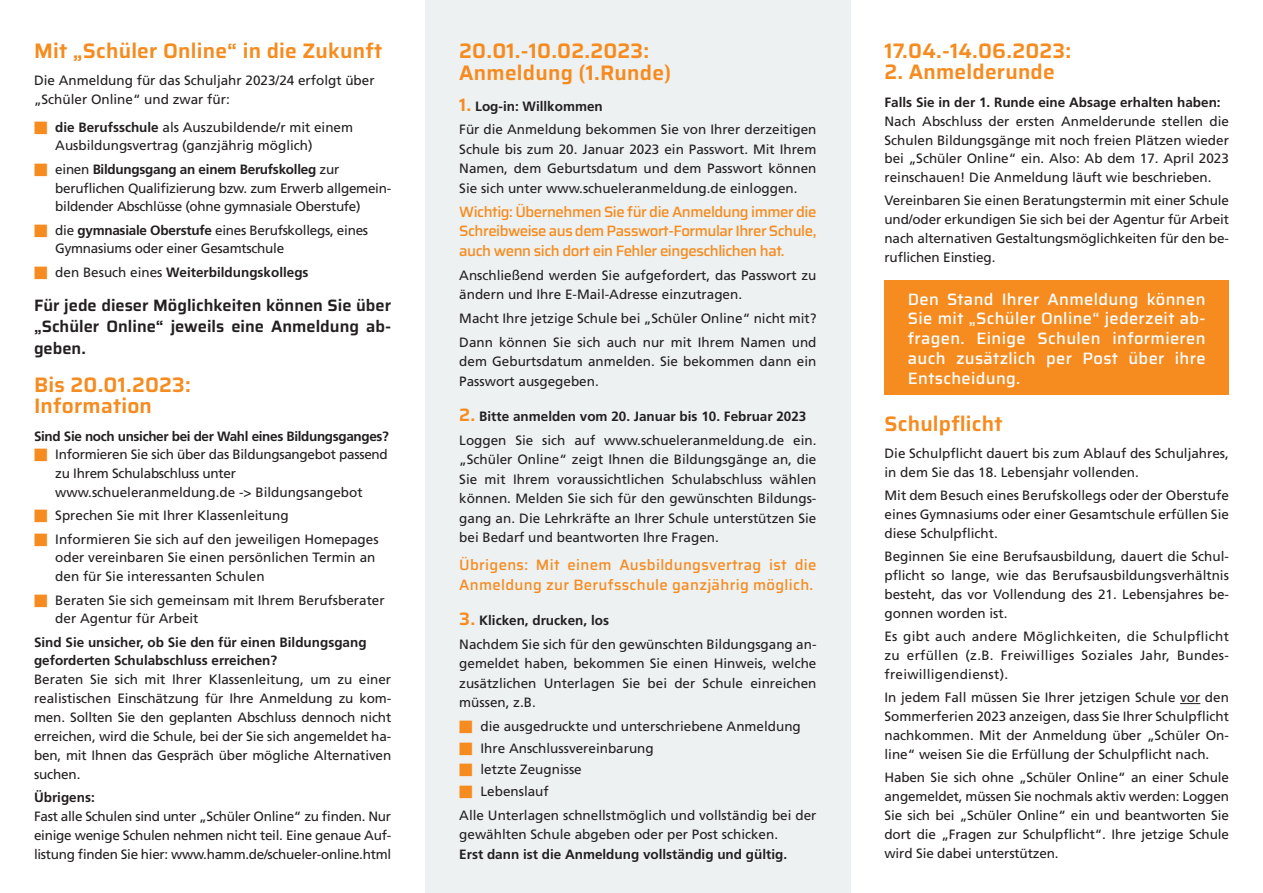
<style>
.page{position:relative;width:1263px;height:893px;background:#fff}
.page>*{position:absolute;margin:0;border:0;box-sizing:border-box;transform-origin:0 0}
.t1{font:600 21px/21.5px "Saira";letter-spacing:.01em;color:#f68b1f}
.t2{font:500 16.5px/19.8px "Saira";letter-spacing:.02em;color:#fff;text-align:justify}
.t3{font:600 16.5px/21.5px "Saira";color:#231f20;text-align:justify}
.t4{font:500 15px/19.5px "Saira";letter-spacing:.02em;color:#f68b1f;text-align:justify}
.t5{font:13.5px/18.9px "Frutiger";color:#231f20;text-align:justify}
.t6{font:13.5px/18.9px "Frutiger";letter-spacing:-.02em;color:#231f20}
.t7{font:700 13.5px/18.9px "Frutiger";color:#231f20}
.t8{font:700 13.5px "Frutiger";letter-spacing:-.025em;color:#231f20}
.s1{color:#f68b1f}
.s2{font-weight:700}
.s3{font-weight:400}
.s4{font-family:"Saira";font-weight:600;font-size:18px;color:#f68b1f}
</style>
<div class="page">
<div style="left:425px;top:0;width:425px;height:893px;background:#edf1f2"></div>
<div style="left:884px;top:280px;width:345px;height:114px;background:#f68b1f"></div>
<svg style="left:1180px;top:703px;width:20px;height:1px"></svg>
<h1 class="t1" style="left:34px;top:40px;width:350px">Mit „Schüler Online“ in die Zukunft</h1>
<p class="t5" style="left:34px;top:71px;width:342px">Die Anmeldung für das Schuljahr 2023/24 erfolgt über „Schüler Online“ und zwar für:</p>
<p class="t5" style="left:55px;top:117px;width:299px;text-indent:-21px"><span class="s1">■</span> <span class="s2">die Berufsschule</span> als Auszubildende/r mit einem<br>Ausbildungsvertrag (ganzjährig möglich)</p>
<p class="t6" style="left:55px;top:160px;width:337px;text-indent:-21px"><span class="s1">■</span> einen <span class="s2">Bildungsgang an einem Berufskolleg</span> zur beruflichen Qualifizierung bzw. zum Erwerb allgemein&shy;bildender Abschlüsse (ohne gymnasiale Oberstufe)</p>
<p class="t6" style="left:55px;top:220px;width:314px;text-indent:-21px"><span class="s1">■</span> die <span class="s2">gymnasiale Oberstufe</span> eines Berufskollegs, eines<br>Gymnasiums oder einer Gesamtschule</p>
<p class="t7" style="left:34px;top:263px;width:276px"><span class="s1">■</span> <span class="s3">den Besuch eines</span> Weiterbildungskollegs</p>
<p class="t3" style="left:34px;top:294px;width:359px">Für jede dieser Möglichkeiten können Sie über „Schüler Online“ jeweils eine Anmeldung ab&shy;geben.</p>
<h1 class="t1" style="left:34px;top:373px;width:158px">Bis 20.01.2023:<br>Information</h1>
<p class="t8" style="left:34px;top:428px;width:356px">Sind Sie noch unsicher bei der Wahl eines Bildungsganges?</p>
<p class="t6" style="left:55px;top:445px;width:334px;text-indent:-21px"><span class="s1">■</span> Informieren Sie sich über das Bildungsangebot passend zu Ihrem Schulabschluss unter www.schueleranmeldung.de -&gt; Bildungsangebot</p>
<p class="t5" style="left:34px;top:506px;width:256px"><span class="s1">■</span> Sprechen Sie mit Ihrer Klassenleitung</p>
<p class="t5" style="left:55px;top:529px;width:325px;text-align:left;text-indent:-21px"><span class="s1">■</span> Informieren Sie sich auf den jeweiligen Homepages oder vereinbaren Sie einen persönlichen Termin an den für Sie interessanten Schulen</p>
<p class="t5" style="left:55px;top:590px;width:331px;text-indent:-21px"><span class="s1">■</span> Beraten Sie sich gemeinsam mit Ihrem Berufsberater der Agentur für Arbeit</p>
<p class="t7" style="left:34px;top:632px;width:334px">Sind Sie unsicher, ob Sie den für einen Bildungsgang geforderten Schulabschluss erreichen?</p>
<p class="t5" style="left:34px;top:670px;width:359px">Beraten Sie sich mit Ihrer Klassenleitung, um zu einer realistischen Einschätzung für Ihre Anmeldung zu kom&shy;men. Sollten Sie den geplanten Abschluss dennoch nicht erreichen, wird die Schule, bei der Sie sich angemeldet ha&shy;ben, mit Ihnen das Gespräch über mögliche Alternativen suchen.</p>
<p class="t7" style="left:34px;top:788px;width:62px">Übrigens:</p>
<p class="t5" style="left:34px;top:807px;width:359px">Fast alle Schulen sind unter „Schüler Online“ zu finden. Nur einige wenige Schulen nehmen nicht teil. Eine genaue Auf&shy;listung finden Sie hier: www.hamm.de/schueler-online.html</p>
<h1 class="t1" style="left:459px;top:39px;width:214px;line-height:22px">20.01.-10.02.2023:<br>Anmeldung (1.Runde)</h1>
<p class="t5" style="left:459px;top:94px;width:359px;line-height:23.9px"><span class="s4">1.</span> <span class="s2">Log-in: Willkommen<br></span>Für die Anmeldung bekommen Sie von Ihrer derzeitigen</p>
<p class="t5" style="left:459px;top:140px;width:359px;line-height:19.5px">Schule bis zum 20. Januar 2023 ein Passwort. Mit Ihrem Namen, dem Geburtsdatum und dem Passwort können Sie sich unter www.schueleranmeldung.de einloggen.</p>
<p class="t4" style="left:459px;top:202px;width:359px">Wichtig: Übernehmen Sie für die Anmeldung immer die Schreibweise aus dem Passwort-Formular Ihrer Schule, auch wenn sich dort ein Fehler eingeschlichen hat.</p>
<p class="t5" style="left:459px;top:265px;width:359px;line-height:19.5px">Anschließend werden Sie aufgefordert, das Passwort zu ändern und Ihre E-Mail-Adresse einzutragen.</p>
<p class="t5" style="left:459px;top:306px;width:359px;line-height:23.9px">Macht Ihre jetzige Schule bei „Schüler Online“ nicht mit?<br>Dann können Sie sich auch nur mit Ihrem Namen und</p>
<p class="t5" style="left:459px;top:352px;width:359px;line-height:19.5px">dem Geburtsdatum anmelden. Sie bekommen dann ein<br>Passwort ausgegeben.</p>
<p class="t5" style="left:459px;top:404px;width:359px;line-height:23.9px"><span class="s4">2.</span> <span class="s2">Bitte anmelden vom 20. Januar bis 10. Februar 2023<br></span>Loggen Sie sich auf www.schueleranmeldung.de ein.</p>
<p class="t5" style="left:459px;top:450px;width:359px;line-height:19.5px">„Schüler Online“ zeigt Ihnen die Bildungsgänge an, die Sie mit Ihrem voraussichtlichen Schulabschluss wählen können. Melden Sie sich für den gewünschten Bildungs&shy;gang an. Die Lehrkräfte an Ihrer Schule unterstützen Sie bei Bedarf und beantworten Ihre Fragen.</p>
<p class="t4" style="left:459px;top:555px;width:359px">Übrigens: Mit einem Ausbildungsvertrag ist die<br>Anmeldung zur Berufsschule ganzjährig möglich.</p>
<p class="t5" style="left:459px;top:608px;width:359px;line-height:23.9px"><span class="s4">3.</span> <span class="s2">Klicken, drucken, los<br></span>Nachdem Sie sich für den gewünschten Bildungsgang an-</p>
<p class="t5" style="left:459px;top:654px;width:359px;line-height:19.5px">gemeldet haben, bekommen Sie einen Hinweis, welche zusätzlichen Unterlagen Sie bei der Schule einreichen müssen, z.B.</p>
<p class="t5" style="left:459px;top:717px;width:343px"><span class="s1">■</span> die ausgedruckte und unterschriebene Anmeldung</p>
<p class="t5" style="left:459px;top:739px;width:196px"><span class="s1">■</span> Ihre Anschlussvereinbarung</p>
<p class="t5" style="left:459px;top:760px;width:124px"><span class="s1">■</span> letzte Zeugnisse</p>
<p class="t5" style="left:459px;top:779px;width:359px;line-height:23.9px"><span class="s1">■</span> Lebenslauf<br>Alle Unterlagen schnellstmöglich und vollständig bei der</p>
<p class="t5" style="left:459px;top:825px;width:320px">gewählten Schule abgeben oder per Post schicken.</p>
<p class="t7" style="left:459px;top:845px;width:329px">Erst dann ist die Anmeldung vollständig und gültig.</p>
<h1 class="t1" style="left:884px;top:40px;width:188px">17.04.-14.06.2023:</h1>
<h1 class="t1" style="left:884px;top:61px;width:172px">2. Anmelderunde</h1>
<p class="t7" style="left:884px;top:93px;width:338px">Falls Sie in der 1. Runde eine Absage erhalten haben:</p>
<p class="t5" style="left:884px;top:112px;width:346px">Nach Abschluss der ersten Anmelderunde stellen die Schulen Bildungsgänge mit noch freien Plätzen wieder bei „Schüler Online“ ein. Also: Ab dem 17. April 2023 reinschauen! Die Anmeldung läuft wie beschrieben.</p>
<p class="t5" style="left:884px;top:191px;width:346px">Vereinbaren Sie einen Beratungstermin mit einer Schule und/oder erkundigen Sie sich bei der Agentur für Arbeit nach alternativen Gestaltungsmöglichkeiten für den be&shy;ruflichen Einstieg.</p>
<p class="t2" style="left:908px;top:289px;width:299px">Den Stand Ihrer Anmeldung können Sie mit „Schüler Online“ jederzeit ab&shy;fragen. Einige Schulen informieren auch zusätzlich per Post über ihre Entscheidung.</p>
<h1 class="t1" style="left:884px;top:413px;width:120px">Schulpflicht</h1>
<p class="t5" style="left:884px;top:444px;width:346px">Die Schulpflicht dauert bis zum Ablauf des Schuljahres, in dem Sie das 18. Lebensjahr vollenden.</p>
<p class="t5" style="left:884px;top:486px;width:346px">Mit dem Besuch eines Berufskollegs oder der Oberstufe eines Gymnasiums oder einer Gesamtschule erfüllen Sie diese Schulpflicht.</p>
<p class="t5" style="left:884px;top:547px;width:346px">Beginnen Sie eine Berufsausbildung, dauert die Schul&shy;pflicht so lange, wie das Berufsausbildungsverhältnis besteht, das vor Vollendung des 21. Lebensjahres be&shy;gonnen worden ist.</p>
<p class="t5" style="left:884px;top:627px;width:346px">Es gibt auch andere Möglichkeiten, die Schulpflicht zu erfüllen (z.B. Freiwilliges Soziales Jahr, Bundes&shy;freiwilligendienst).</p>
<p class="t5" style="left:884px;top:688px;width:346px">In jedem Fall müssen Sie Ihrer jetzigen Schule vor den Sommerferien 2023 anzeigen, dass Sie Ihrer Schulpflicht nachkommen. Mit der Anmeldung über „Schüler On&shy;line“ weisen Sie die Erfüllung der Schulpflicht nach.</p>
<p class="t5" style="left:884px;top:768px;width:346px">Haben Sie sich ohne „Schüler Online“ an einer Schule angemeldet, müssen Sie nochmals aktiv werden: Loggen Sie sich bei „Schüler Online“ ein und beantworten Sie dort die „Fragen zur Schulpflicht“. Ihre jetzige Schule wird Sie dabei unterstützen.</p>
</div>
